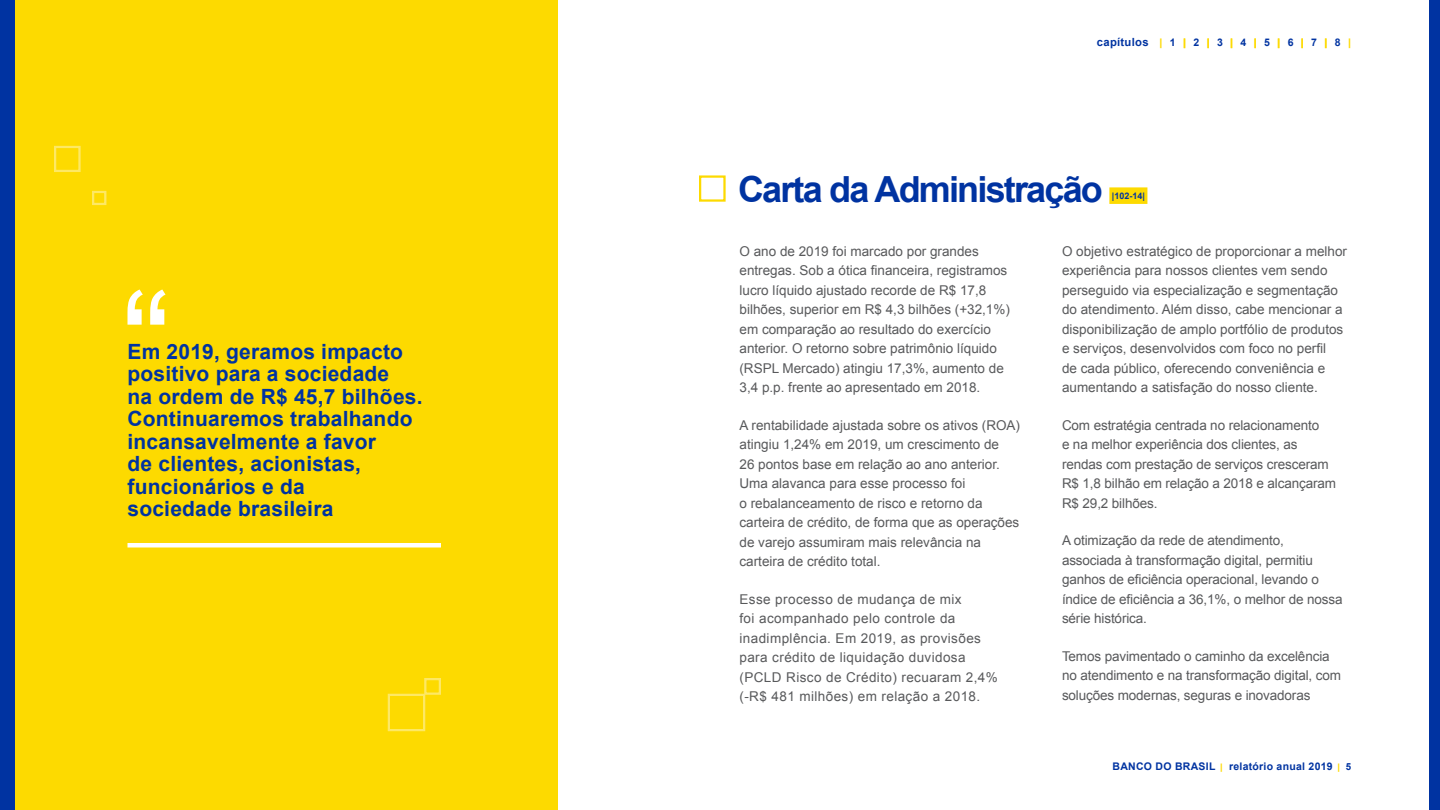
<style>
.page{position:relative;width:1440px;height:810px;background:#fff}
.page>*{position:absolute;margin:0;border:0;box-sizing:border-box;transform-origin:0 0}
.t1{font:700 36px "Arial";letter-spacing:-.05em;color:#0033a1}
.t2{font:700 21px/22.5px "Arial";letter-spacing:.01em;color:#0033a1}
.t3{font:13.5px/19.5px "Arial";color:#58595b}
.t4{font:13.5px/19.5px "Arial";letter-spacing:.03em;color:#58595b}
.t5{font:700 11.25px "Arial";letter-spacing:.025em;color:#0033a1}
.t6{font:700 10.5px "Arial";letter-spacing:.025em;color:#0033a1}
.t7{font:700 9px "Arial";color:#0033a1}
.s1{font-weight:900;font-size:10.5px;color:#fdda00}
.s2{font-size:10.5px}
.s3{font-weight:900;font-size:9px;color:#fdda00}
.s4{font-size:9.75px}
</style>
<div class="page">
<div style="left:0;top:0;width:558px;height:810px;background:#fdda00"></div>
<div style="left:1109px;top:187px;width:38px;height:17px;background:#fdda00"></div>
<div style="left:699px;top:175px;width:27px;height:27px;border:2px solid #fdda00"></div>
<div style="left:1430px;top:0;width:10px;height:810px;background:#0033a1"></div>
<div style="left:128px;top:543px;width:313px;height:5px;background:#fff"></div>
<svg style="left:128px;top:289px;width:38px;height:36px"></svg>
<div style="left:0;top:0;width:15px;height:810px;background:#0033a1"></div>
<h2 class="t2" style="left:128px;top:341px;width:297px">Em 2019, geramos impacto positivo para a sociedade<br>na ordem de R$ 45,7 bilhões.<br>Continuaremos trabalhando incansavelmente a favor<br>de clientes, acionistas, funcionários e da<br>sociedade brasileira</h2>
<p class="t5" style="left:1097px;top:34px;width:256px">capítulos <span class="s1">|</span> <span class="s2">1</span> <span class="s1">|</span> <span class="s2">2</span> <span class="s1">|</span> <span class="s2">3</span> <span class="s1">|</span> <span class="s2">4</span> <span class="s1">|</span> <span class="s2">5</span> <span class="s1">|</span> <span class="s2">6</span> <span class="s1">|</span> <span class="s2">7</span> <span class="s1">|</span> <span class="s2">8</span> <span class="s1">|</span></p>
<h1 class="t1" style="left:738px;top:165px;width:366px">Carta da Administração</h1>
<p class="t7" style="left:1112px;top:190px;width:35px">|102-14|</p>
<p class="t3" style="left:740px;top:241px;width:272px">O ano de 2019 foi marcado por grandes entregas. Sob a ótica financeira, registramos lucro líquido ajustado recorde de R$ 17,8 bilhões, superior em R$ 4,3 bilhões (+32,1%) em comparação ao resultado do exercício anterior. O retorno sobre patrimônio líquido (RSPL Mercado) atingiu 17,3%, aumento de 3,4 p.p. frente ao apresentado em 2018.</p>
<p class="t3" style="left:740px;top:415px;width:282px">A rentabilidade ajustada sobre os ativos (ROA) atingiu 1,24% em 2019, um crescimento de<br>26 pontos base em relação ao ano anterior.<br>Uma alavanca para esse processo foi<br>o rebalanceamento de risco e retorno da carteira de crédito, de forma que as operações de varejo assumiram mais relevância na carteira de crédito total.</p>
<p class="t4" style="left:740px;top:589px;width:260px">Esse processo de mudança de mix<br>foi acompanhado pelo controle da inadimplência. Em 2019, as provisões para crédito de liquidação duvidosa (PCLD Risco de Crédito) recuaram 2,4% (-R$ 481 milhões) em relação a 2018.</p>
<p class="t3" style="left:1062px;top:241px;width:287px">O objetivo estratégico de proporcionar a melhor experiência para nossos clientes vem sendo perseguido via especialização e segmentação do atendimento. Além disso, cabe mencionar a disponibilização de amplo portfólio de produtos e serviços, desenvolvidos com foco no perfil<br>de cada público, oferecendo conveniência e aumentando a satisfação do nosso cliente.</p>
<p class="t3" style="left:1062px;top:415px;width:276px">Com estratégia centrada no relacionamento<br>e na melhor experiência dos clientes, as rendas com prestação de serviços cresceram R$ 1,8 bilhão em relação a 2018 e alcançaram R$ 29,2 bilhões.</p>
<p class="t3" style="left:1062px;top:531px;width:282px">A otimização da rede de atendimento, associada à transformação digital, permitiu ganhos de eficiência operacional, levando o índice de eficiência a 36,1%, o melhor de nossa série histórica.</p>
<p class="t3" style="left:1062px;top:646px;width:281px">Temos pavimentado o caminho da excelência no atendimento e na transformação digital, com soluções modernas, seguras e inovadoras</p>
<p class="t6" style="left:1113px;top:760px;width:240px">BANCO DO BRASIL <span class="s3">|</span> relatório anual 2019 <span class="s3">|</span> <span class="s4">5</span></p>
</div>
